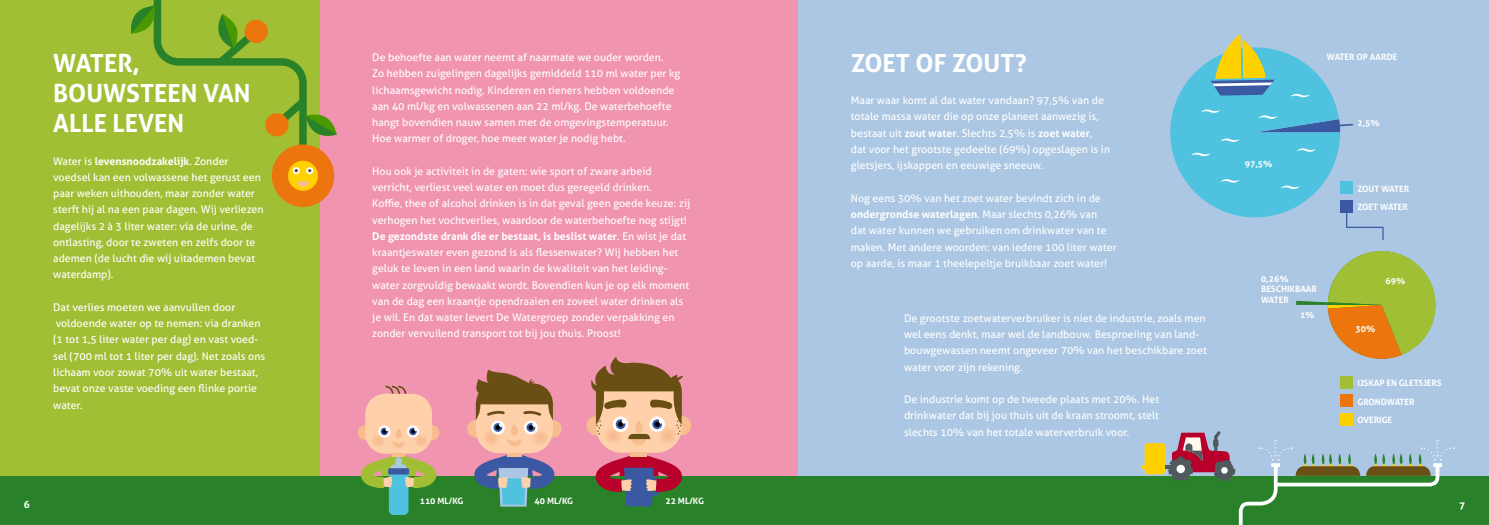
<style>
.page{position:relative;width:1489px;height:525px;background:#fff}
.page>*{position:absolute;margin:0;border:0;box-sizing:border-box;transform-origin:0 0}
.t1{font:700 25px/30px "Aller";color:#fff}
.t2{font:10.62px/16.2px "Aller";color:#fff}
.t3{font:700 10px "Aller";color:#fff}
.t4{font:700 8.75px/18.6px "Aller";color:#fff}
.s1{font-weight:700}
</style>
<div class="page">
<div style="left:797px;top:0;width:691px;height:524px;background:#abc7e3"></div>
<div style="left:0;top:0;width:797px;height:524px;background:#f094b0"></div>
<div style="left:0;top:0;width:319px;height:476px;background:#a0bf35"></div>
<div style="left:0;top:476px;width:1488px;height:48px;background:#298229"></div>
<div style="left:358px;top:425px;width:15px;height:15px;background:#f7bd8f;border-radius:50%"></div>
<div style="left:424px;top:425px;width:15px;height:15px;background:#f7bd8f;border-radius:50%"></div>
<div style="left:467px;top:420px;width:17px;height:17px;background:#f7bd8f;border-radius:50%"></div>
<div style="left:544px;top:420px;width:17px;height:17px;background:#f7bd8f;border-radius:50%"></div>
<svg style="left:586px;top:416px;width:19px;height:19px"></svg>
<div style="left:672px;top:416px;width:19px;height:19px;background:#f7bd8f;border-radius:50%"></div>
<svg style="left:360px;top:385px;width:77px;height:129px"></svg>
<svg style="left:472px;top:369px;width:82px;height:138px"></svg>
<svg style="left:590px;top:357px;width:94px;height:150px"></svg>
<div style="left:1340px;top:376px;width:12px;height:12px;background:#a0bf35"></div>
<div style="left:1340px;top:394px;width:12px;height:13px;background:#ed750d"></div>
<div style="left:1340px;top:413px;width:12px;height:12px;background:#ffd100"></div>
<svg style="left:1170px;top:34px;width:214px;height:207px"></svg>
<div style="left:1144px;top:443px;width:20px;height:31px;background:#ffd100;border-radius:3px"></div>
<svg style="left:1164px;top:431px;width:290px;height:93px"></svg>
<svg style="left:131px;top:0;width:206px;height:149px"></svg>
<div style="left:272px;top:144px;width:62px;height:63px;background:#ed750d;border-radius:50%"></div>
<div style="left:288px;top:161px;width:30px;height:30px;background:#ffd100;border-radius:50%"></div>
<div style="left:244px;top:20px;width:24px;height:23px;background:#ed750d;border-radius:50%"></div>
<div style="left:265px;top:113px;width:23px;height:23px;background:#ed750d;border-radius:50%"></div>
<svg style="left:297px;top:181px;width:12px;height:6px"></svg>
<svg style="left:306px;top:167px;width:7px;height:7px"></svg>
<svg style="left:293px;top:167px;width:7px;height:7px"></svg>
<svg style="left:294px;top:169px;width:4px;height:3px"></svg>
<svg style="left:1296px;top:251px;width:139px;height:108px"></svg>
<h1 class="t1" style="left:53px;top:48px;width:199px">WATER,<br>BOUWSTEEN VAN<br>ALLE LEVEN</h1>
<p class="t2" style="left:53px;top:152px;width:212px">Water is <span class="s1">levensnoodzakelijk</span>. Zonder voedsel kan een volwassene het gerust een paar weken uithouden, maar zonder water sterft hij al na een paar dagen. Wij verliezen dagelijks 2 à 3 liter water: via de urine, de ontlasting, door te zweten en zelfs door te ademen (de lucht die wij uitademen bevat waterdamp).</p>
<p class="t2" style="left:53px;top:299px;width:214px">Dat verlies moeten we aanvullen door voldoende water op te nemen: via dranken (1 tot 1,5 liter water per dag) en vast voed&shy;sel (700 ml tot 1 liter per dag). Net zoals ons lichaam voor zowat 70% uit water bestaat, bevat onze vaste voeding een flinke portie water.</p>
<p class="t3" style="left:24px;top:498px;width:7px">6</p>
<p class="t2" style="left:372px;top:49px;width:309px">De behoefte aan water neemt af naarmate we ouder worden.<br>Zo hebben zuigelingen dagelijks gemiddeld 110 ml water per kg lichaamsgewicht nodig. Kinderen en tieners hebben voldoende aan 40 ml/kg en volwassenen aan 22 ml/kg. De waterbehoefte hangt bovendien nauw samen met de omgevingstemperatuur.<br>Hoe warmer of droger, hoe meer water je nodig hebt.</p>
<p class="t2" style="left:372px;top:163px;width:319px">Hou ook je activiteit in de gaten: wie sport of zware arbeid verricht, verliest veel water en moet dus geregeld drinken.<br>Koffie, thee of alcohol drinken is in dat geval geen goede keuze: zij verhogen het vochtverlies, waardoor de waterbehoefte nog stijgt!<br><span class="s1">De gezondste drank die er bestaat, is beslist water</span>. En wist je dat kraantjeswater even gezond is als flessenwater? Wij hebben het geluk te leven in een land waarin de kwaliteit van het leiding&shy;water zorgvuldig bewaakt wordt. Bovendien kun je op elk moment van de dag een kraantje opendraaien en zoveel water drinken als je wil. En dat water levert De Watergroep zonder verpakking en zonder vervuilend transport tot bij jou thuis. Proost!</p>
<p class="t4" style="left:420px;top:491px;width:45px">110 ML/KG</p>
<p class="t4" style="left:534px;top:491px;width:40px">40 ML/KG</p>
<p class="t4" style="left:665px;top:491px;width:40px">22 ML/KG</p>
<h1 class="t1" style="left:850px;top:48px;width:177px">ZOET OF ZOUT?</h1>
<p class="t2" style="left:850px;top:92px;width:261px">Maar waar komt al dat water vandaan? 97,5% van de totale massa water die op onze planeet aanwezig is, bestaat uit <span class="s1">zout water</span>. Slechts 2,5% is <span class="s1">zoet water</span>, dat voor het grootste gedeelte (69%) opgeslagen is in gletsjers, ijskappen en eeuwige sneeuw.</p>
<p class="t2" style="left:850px;top:190px;width:267px">Nog eens 30% van het zoet water bevindt zich in de <span class="s1">ondergrondse waterlagen</span>. Maar slechts 0,26% van<br>dat water kunnen we gebruiken om drinkwater van te maken. Met andere woorden: van iedere 100 liter water op aarde, is maar 1 theelepeltje bruikbaar zoet water!</p>
<p class="t2" style="left:904px;top:309px;width:304px">De grootste zoetwaterverbruiker is niet de industrie, zoals men wel eens denkt, maar wel de landbouw. Besproeiing van land&shy;bouwgewassen neemt ongeveer 70% van het beschikbare zoet water voor zijn rekening.</p>
<p class="t2" style="left:904px;top:391px;width:257px;text-align:justify">De industrie komt op de tweede plaats met 20%. Het drinkwater dat bij jou thuis uit de kraan stroomt, stelt slechts 10% van het totale waterverbruik voor.</p>
<p class="t4" style="left:1244px;top:154px;width:29px">97,5%</p>
<p class="t4" style="left:1326px;top:47px;width:72px">WATER OP AARDE</p>
<p class="t4" style="left:1357px;top:113px;width:24px">2,5%</p>
<p class="t4" style="left:1357px;top:179px;width:53px">ZOUT WATER<br>ZOET WATER</p>
<p class="t4" style="left:1260px;top:273px;width:57px;line-height:10.5px">0,26%<br>BESCHIKBAAR<br>WATER</p>
<p class="t4" style="left:1299px;top:305px;width:16px">1%</p>
<p class="t4" style="left:1385px;top:271px;width:21px">69%</p>
<p class="t4" style="left:1355px;top:319px;width:21px">30%</p>
<p class="t4" style="left:1357px;top:373px;width:86px">IJSKAP EN GLETSJERS<br>GRONDWATER<br>OVERIGE</p>
<p class="t3" style="left:1458px;top:499px;width:8px">7</p>
</div>
